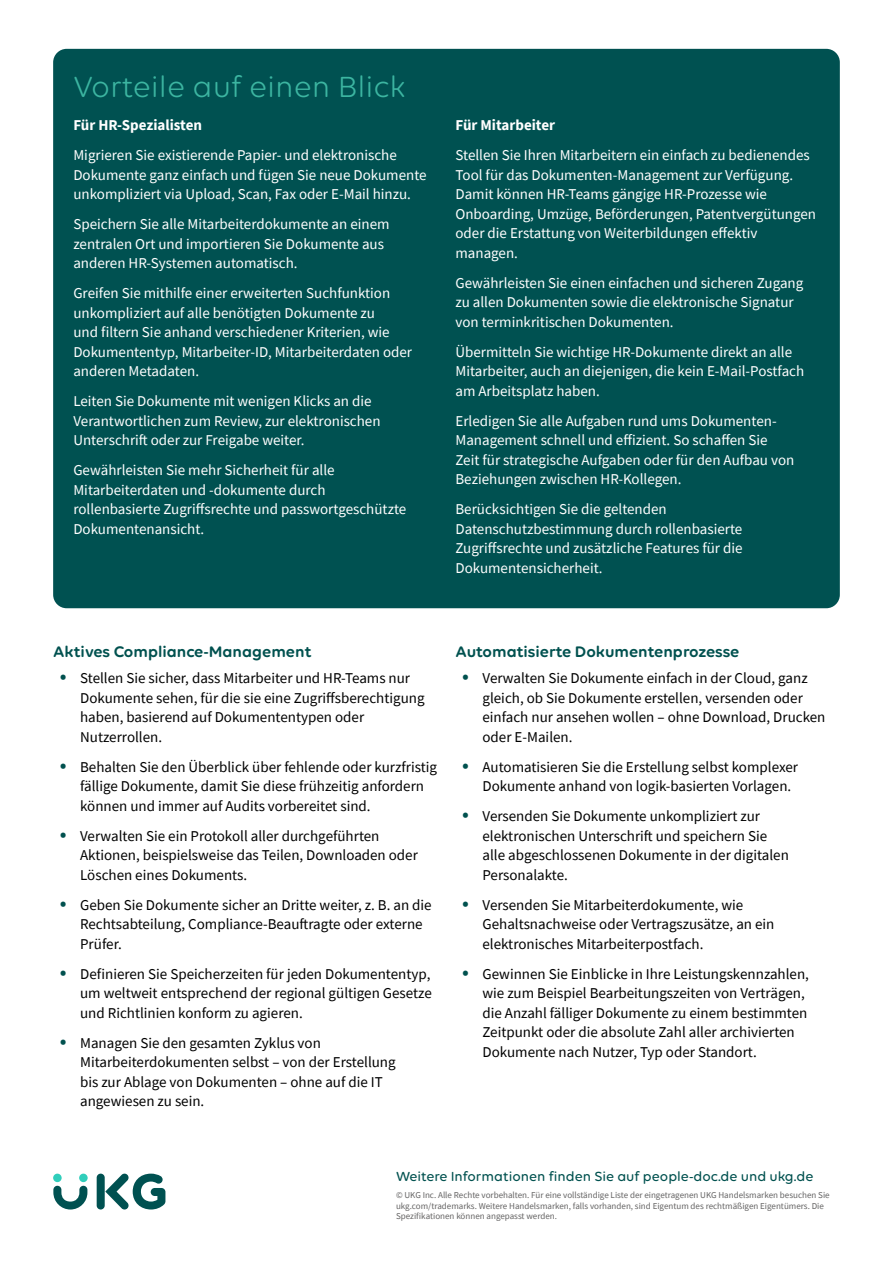
<style>
.page{position:relative;width:893px;height:1263px;background:#fff}
.page>*{position:absolute;margin:0;border:0;box-sizing:border-box;transform-origin:0 0}
.t1{font:31.5px "Volte Rounded";color:#3cb5a1}
.t2{font:600 16.5px "Volte Rounded";color:#00514f}
.t3{font:15px/19.5px "Source Sans Pro";color:#fff}
.t4{font:15px/19.5px "Source Sans Pro";color:#000}
.t5{font:700 15px "Source Sans Pro";color:#fff}
.t6{font:500 14.25px "Volte Rounded";color:#00514f}
.t7{font:9px/10.5px "Source Sans Pro";color:#646363}
.s1{font-size:22.5px;color:#00514f}
</style>
<div class="page">
<div style="left:97px;top:1173px;width:8px;height:36px;background:#005151;border-radius:4px"></div>
<svg style="left:105px;top:1173px;width:60px;height:36px"></svg>
<div style="left:53px;top:1173px;width:9px;height:9px;background:#30cebb;border-radius:50%"></div>
<div style="left:79px;top:1173px;width:9px;height:9px;background:#30cebb;border-radius:50%"></div>
<svg style="left:53px;top:1186px;width:34px;height:23px"></svg>
<div style="left:53px;top:49px;width:787px;height:559px;background:#005151;border-radius:14px"></div>
<h1 class="t1" style="left:73px;top:68px;width:334px">Vorteile auf einen Blick</h1>
<p class="t5" style="left:73px;top:115px;width:130px">Für HR-Spezialisten</p>
<p class="t3" style="left:73px;top:145px;width:355px">Migrieren Sie existierende Papier- und elektronische<br>Dokumente ganz einfach und fügen Sie neue Dokumente unkompliziert via Upload, Scan, Fax oder E-Mail hinzu.</p>
<p class="t3" style="left:73px;top:214px;width:318px">Speichern Sie alle Mitarbeiterdokumente an einem zentralen Ort und importieren Sie Dokumente aus anderen HR-Systemen automatisch.</p>
<p class="t3" style="left:73px;top:283px;width:340px">Greifen Sie mithilfe einer erweiterten Suchfunktion unkompliziert auf alle benötigten Dokumente zu<br>und filtern Sie anhand verschiedener Kriterien, wie Dokumententyp, Mitarbeiter-ID, Mitarbeiterdaten oder anderen Metadaten.</p>
<p class="t3" style="left:73px;top:391px;width:309px">Leiten Sie Dokumente mit wenigen Klicks an die<br>Verantwortlichen zum Review, zur elektronischen<br>Unterschrift oder zur Freigabe weiter.</p>
<p class="t3" style="left:73px;top:460px;width:334px">Gewährleisten Sie mehr Sicherheit für alle Mitarbeiterdaten und -dokumente durch rollenbasierte Zugriffsrechte und passwortgeschützte Dokumentenansicht.</p>
<p class="t5" style="left:455px;top:115px;width:101px">Für Mitarbeiter</p>
<p class="t3" style="left:455px;top:145px;width:362px">Stellen Sie Ihren Mitarbeitern ein einfach zu bedienendes Tool für das Dokumenten-Management zur Verfügung.<br>Damit können HR-Teams gängige HR-Prozesse wie Onboarding, Umzüge, Beförderungen, Patentvergütungen oder die Erstattung von Weiterbildungen effektiv managen.</p>
<p class="t3" style="left:455px;top:273px;width:349px">Gewährleisten Sie einen einfachen und sicheren Zugang zu allen Dokumenten sowie die elektronische Signatur von terminkritischen Dokumenten.</p>
<p class="t3" style="left:455px;top:342px;width:350px">Übermitteln Sie wichtige HR-Dokumente direkt an alle<br>Mitarbeiter, auch an diejenigen, die kein E-Mail-Postfach am Arbeitsplatz haben.</p>
<p class="t3" style="left:455px;top:411px;width:340px">Erledigen Sie alle Aufgaben rund ums Dokumenten-Management schnell und effizient. So schaffen Sie Zeit für strategische Aufgaben oder für den Aufbau von Beziehungen zwischen HR-Kollegen.</p>
<p class="t3" style="left:455px;top:499px;width:289px">Berücksichtigen Sie die geltenden Datenschutzbestimmung durch rollenbasierte Zugriffsrechte und zusätzliche Features für die Dokumentensicherheit.</p>
<p class="t2" style="left:53px;top:642px;width:260px">Aktives Compliance-Management</p>
<p class="t4" style="left:80px;top:668px;width:346px;text-indent:-20px"><span class="s1">•</span> Stellen Sie sicher, dass Mitarbeiter und HR-Teams nur Dokumente sehen, für die sie eine Zugriffsberechtigung haben, basierend auf Dokumententypen oder Nutzerrollen.</p>
<p class="t4" style="left:80px;top:757px;width:358px;text-indent:-20px"><span class="s1">•</span> Behalten Sie den Überblick über fehlende oder kurzfristig fällige Dokumente, damit Sie diese frühzeitig anfordern können und immer auf Audits vorbereitet sind.</p>
<p class="t4" style="left:80px;top:826px;width:339px;text-indent:-20px"><span class="s1">•</span> Verwalten Sie ein Protokoll aller durchgeführten<br>Aktionen, beispielsweise das Teilen, Downloaden oder<br>Löschen eines Dokuments.</p>
<p class="t4" style="left:80px;top:895px;width:353px;text-indent:-20px"><span class="s1">•</span> Geben Sie Dokumente sicher an Dritte weiter, z. B. an die<br>Rechtsabteilung, Compliance-Beauftragte oder externe<br>Prüfer.</p>
<p class="t4" style="left:80px;top:964px;width:353px;text-align:justify;text-indent:-20px"><span class="s1">•</span> Definieren Sie Speicherzeiten für jeden Dokumententyp, um weltweit entsprechend der regional gültigen Gesetze und Richtlinien konform zu agieren.</p>
<p class="t4" style="left:80px;top:1033px;width:317px;text-indent:-20px"><span class="s1">•</span> Managen Sie den gesamten Zyklus von Mitarbeiterdokumenten selbst – von der Erstellung bis zur Ablage von Dokumenten – ohne auf die IT angewiesen zu sein.</p>
<p class="t2" style="left:455px;top:642px;width:285px">Automatisierte Dokumentenprozesse</p>
<p class="t4" style="left:482px;top:668px;width:344px;text-indent:-20px"><span class="s1">•</span> Verwalten Sie Dokumente einfach in der Cloud, ganz gleich, ob Sie Dokumente erstellen, versenden oder einfach nur ansehen wollen – ohne Download, Drucken oder E-Mailen.</p>
<p class="t4" style="left:482px;top:757px;width:317px;text-indent:-20px"><span class="s1">•</span> Automatisieren Sie die Erstellung selbst komplexer<br>Dokumente anhand von logik-basierten Vorlagen.</p>
<p class="t4" style="left:482px;top:806px;width:308px;text-indent:-20px"><span class="s1">•</span> Versenden Sie Dokumente unkompliziert zur elektronischen Unterschrift und speichern Sie alle abgeschlossenen Dokumente in der digitalen Personalakte.</p>
<p class="t4" style="left:482px;top:895px;width:293px;text-indent:-20px"><span class="s1">•</span> Versenden Sie Mitarbeiterdokumente, wie<br>Gehaltsnachweise oder Vertragszusätze, an ein elektronisches Mitarbeiterpostfach.</p>
<p class="t4" style="left:482px;top:964px;width:328px;text-indent:-20px"><span class="s1">•</span> Gewinnen Sie Einblicke in Ihre Leistungskennzahlen, wie zum Beispiel Bearbeitungszeiten von Verträgen, die Anzahl fälliger Dokumente zu einem bestimmten Zeitpunkt oder die absolute Zahl aller archivierten Dokumente nach Nutzer, Typ oder Standort.</p>
<p class="t6" style="left:396px;top:1168px;width:419px">Weitere Informationen finden Sie auf people-doc.de und ukg.de</p>
<p class="t7" style="left:396px;top:1190px;width:435px">© UKG Inc. Alle Rechte vorbehalten. Für eine vollständige Liste der eingetragenen UKG Handelsmarken besuchen Sie ukg.com/trademarks. Weitere Handelsmarken, falls vorhanden, sind Eigentum des rechtmäßigen Eigentümers. Die<br>Spezifikationen können angepasst werden.</p>
</div>
